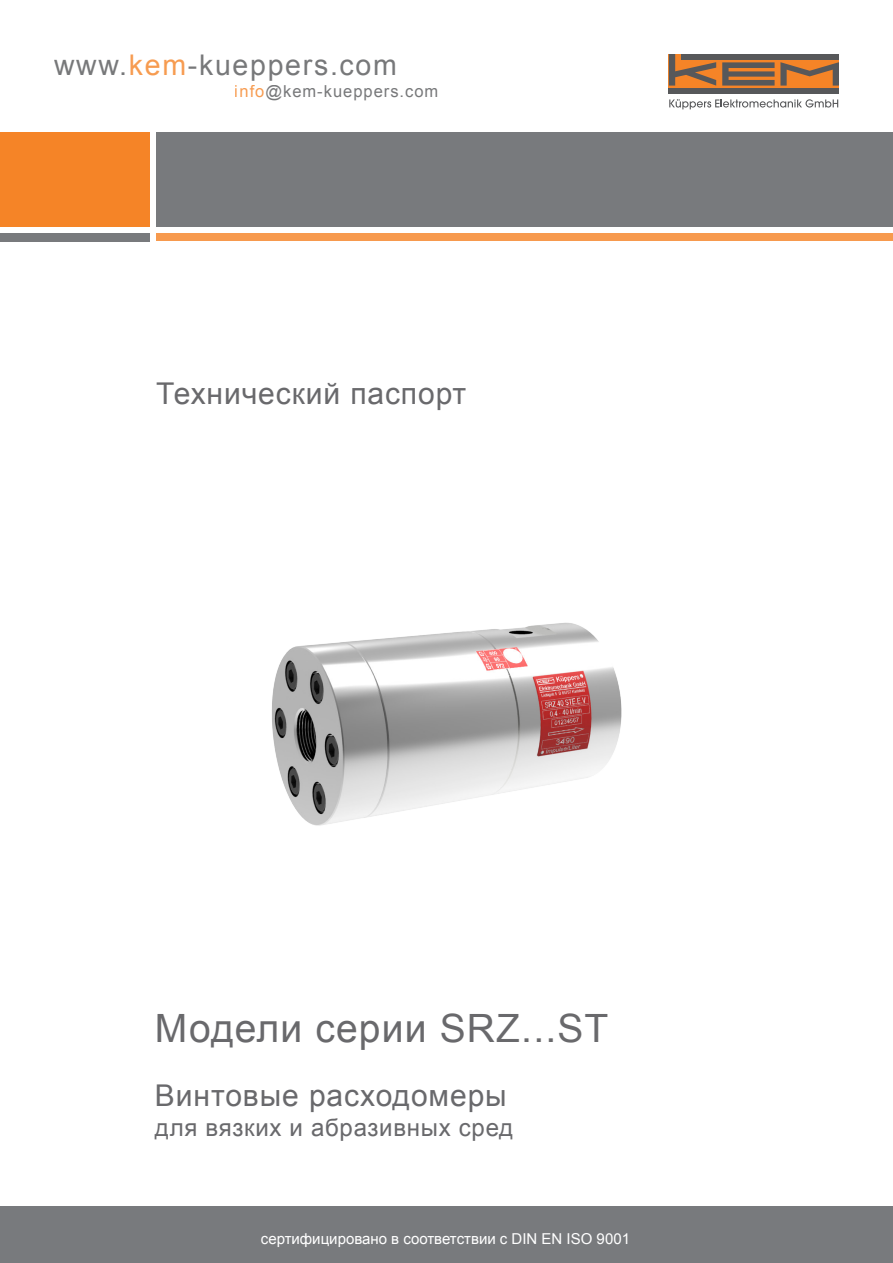
<style>
.page{position:relative;width:893px;height:1263px;background:#fff}
.page>*{position:absolute;margin:0;border:0;box-sizing:border-box;transform-origin:0 0}
.t1{font:39px "Arial";letter-spacing:.03em;color:#69696c}
.t2{font:30px "Arial";letter-spacing:.03em;color:#69696c}
.t3{font:28.5px "Arial";letter-spacing:.06em;color:#57585a}
.t4{font:24px "Arial";letter-spacing:.03em;color:#69696c}
.t5{font:16.5px "Arial";letter-spacing:.06em;color:#57585a}
.t6{font:15px "Arial";color:#fff}
.s1{color:#f58427}
</style>
<div class="page">
<div style="left:0;top:1207px;width:893px;height:56px;background:#787a7d"></div>
<div style="left:0;top:132px;width:149px;height:94px;background:#f58427"></div>
<div style="left:156px;top:132px;width:737px;height:94px;background:#787a7d"></div>
<div style="left:0;top:233px;width:149px;height:9px;background:#787a7d"></div>
<div style="left:156px;top:233px;width:737px;height:8px;background:#f79a4e"></div>
<div style="left:669px;top:54px;width:170px;height:40px;background:#f58427"></div>
<div style="left:682px;top:54px;width:157px;height:6px;background:#57585a"></div>
<div style="left:669px;top:88px;width:170px;height:6px;background:#57585a"></div>
<svg style="left:722px;top:62px;width:117px;height:24px"></svg>
<svg style="left:669px;top:54px;width:47px;height:32px"></svg>
<svg style="left:669px;top:99px;width:169px;height:10px"></svg>
<img style="left:272px;top:622px;width:350px;height:204px">
<h3 class="t3" style="left:54px;top:46px;width:344px">www.<span class="s1">kem</span>-kueppers.com</h3>
<p class="t5" style="left:235px;top:81px;width:205px"><span class="s1">info</span>@kem-kueppers.com</p>
<h2 class="t2" style="left:156px;top:373px;width:312px">Технический паспорт</h2>
<h1 class="t1" style="left:155px;top:1003px;width:455px">Модели серии SRZ...ST</h1>
<h2 class="t2" style="left:155px;top:1076px;width:353px">Винтовые расходомеры</h2>
<h3 class="t4" style="left:155px;top:1112px;width:360px">для вязких и абразивных сред</h3>
<p class="t6" style="left:261px;top:1229px;width:371px">сертифицировано в соответствии с DIN EN ISO 9001</p>
</div>
